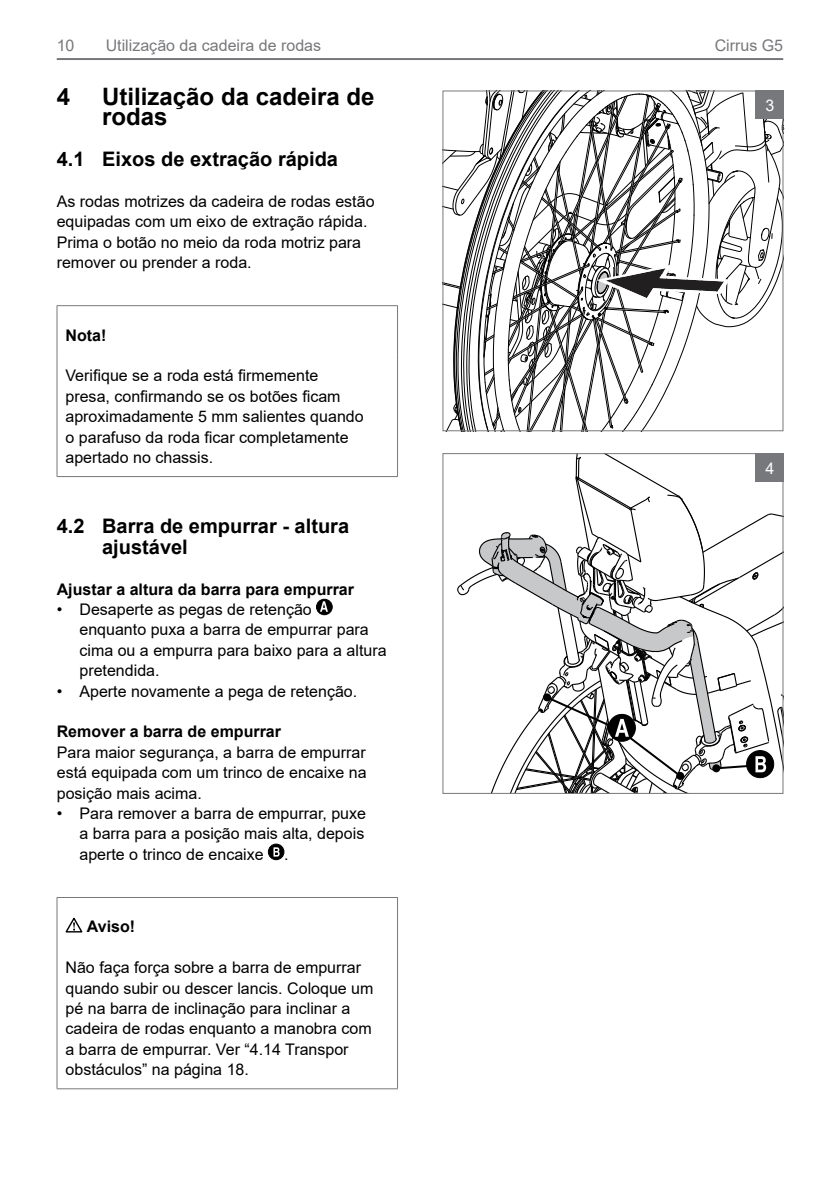
<style>
.page{position:relative;width:840px;height:1191px;background:#fff}
.page>*{position:absolute;margin:0;border:0;box-sizing:border-box;transform-origin:0 0}
.t1{font:700 24px/20.4px "Arial";color:#000}
.t2{font:700 20px/20.4px "Arial";color:#000}
.t3{font:16px/20.4px "Arial";color:#000}
.t4{font:700 16px "Arial";color:#000}
.t5{font:16px "Arial";color:#77787b}
.t6{font:16px "Arial";color:#fff}
</style>
<div class="page">
<hr style="left:57px;top:58px;width:725px;height:2px;background:#77787b">
<svg style="left:444px;top:91px;width:340px;height:340px"></svg>
<div style="left:442px;top:91px;width:340px;height:340px;border:1px solid #77787b"></div>
<div style="left:754px;top:91px;width:28px;height:28px;background:#77787b"></div>
<hr style="left:57px;top:305px;width:340px;height:1px;background:#77787b">
<hr style="left:57px;top:306px;width:1px;height:48px;background:#77787b">
<hr style="left:397px;top:306px;width:1px;height:48px;background:#77787b">
<hr style="left:57px;top:354px;width:1px;height:122px;background:#77787b">
<hr style="left:397px;top:354px;width:1px;height:122px;background:#77787b">
<hr style="left:57px;top:476px;width:340px;height:1px;background:#77787b">
<div style="left:316px;top:599px;width:16px;height:16px;background:#000;border-radius:50%"></div>
<div style="left:316px;top:599px;width:16px;height:16px;border:1px solid #000;border-radius:50%"></div>
<svg style="left:320px;top:601px;width:8px;height:11px"></svg>
<svg style="left:268px;top:844px;width:16px;height:15px"></svg>
<div style="left:268px;top:844px;width:16px;height:16px;border:1px solid #000;border-radius:50%"></div>
<svg style="left:273px;top:847px;width:6px;height:9px"></svg>
<hr style="left:57px;top:897px;width:340px;height:1px;background:#77787b">
<hr style="left:57px;top:897px;width:1px;height:49px;background:#77787b">
<hr style="left:397px;top:897px;width:1px;height:49px;background:#77787b">
<hr style="left:57px;top:946px;width:1px;height:142px;background:#77787b">
<hr style="left:397px;top:946px;width:1px;height:142px;background:#77787b">
<hr style="left:57px;top:1088px;width:340px;height:1px;background:#77787b">
<svg style="left:65px;top:917px;width:17px;height:15px"></svg>
<svg style="left:456px;top:453px;width:327px;height:341px"></svg>
<p class="t5" style="left:57px;top:34px;width:19px">10</p>
<p class="t5" style="left:106px;top:34px;width:217px">Utilização da cadeira de rodas</p>
<p class="t5" style="left:714px;top:34px;width:70px">Cirrus G5</p>
<h1 class="t1" style="left:57px;top:86px;width:15px">4</h1>
<h1 class="t1" style="left:102px;top:86px;width:274px">Utilização da cadeira de rodas</h1>
<p class="t2" style="left:57px;top:149px;width:283px">4.1 Eixos de extração rápida</p>
<p class="t3" style="left:57px;top:191px;width:319px">As rodas motrizes da cadeira de rodas estão equipadas com um eixo de extração rápida.<br>Prima o botão no meio da roda motriz para remover ou prender a roda.</p>
<p class="t4" style="left:65px;top:324px;width:42px">Nota!</p>
<p class="t3" style="left:65px;top:365px;width:299px">Verifique se a roda está firmemente presa, confirmando se os botões ficam aproximadamente 5 mm salientes quando o parafuso da roda ficar completamente apertado no chassis.</p>
<p class="t2" style="left:102px;top:516px;width:248px;text-indent:-45px">4.2 Barra de empurrar - altura ajustável</p>
<p class="t4" style="left:57px;top:577px;width:298px">Ajustar a altura da barra para empurrar</p>
<p class="t3" style="left:79px;top:599px;width:308px;text-indent:-23px">• Desaperte as pegas de retenção<br>enquanto puxa a barra de empurrar para cima ou a empurra para baixo para a altura pretendida.</p>
<p class="t3" style="left:57px;top:680px;width:302px">• Aperte novamente a pega de retenção.</p>
<p class="t4" style="left:57px;top:720px;width:226px">Remover a barra de empurrar</p>
<p class="t3" style="left:57px;top:742px;width:311px;text-align:justify">Para maior segurança, a barra de empurrar está equipada com um trinco de encaixe na posição mais acima.</p>
<p class="t3" style="left:79px;top:803px;width:288px;text-align:justify;text-indent:-23px">• Para remover a barra de empurrar, puxe a barra para a posição mais alta, depois aperte o trinco de encaixe</p>
<p class="t3" style="left:284px;top:844px;width:6px">.</p>
<p class="t4" style="left:87px;top:915px;width:50px">Aviso!</p>
<p class="t3" style="left:65px;top:957px;width:309px">Não faça força sobre a barra de empurrar quando subir ou descer lancis. Coloque um pé na barra de inclinação para inclinar a cadeira de rodas enquanto a manobra com a barra de empurrar. Ver “4.14 Transpor obstáculos” na página 18.</p>
<p class="t6" style="left:765px;top:94px;width:10px">3</p>
<p class="t6" style="left:765px;top:457px;width:10px">4</p>
</div>
